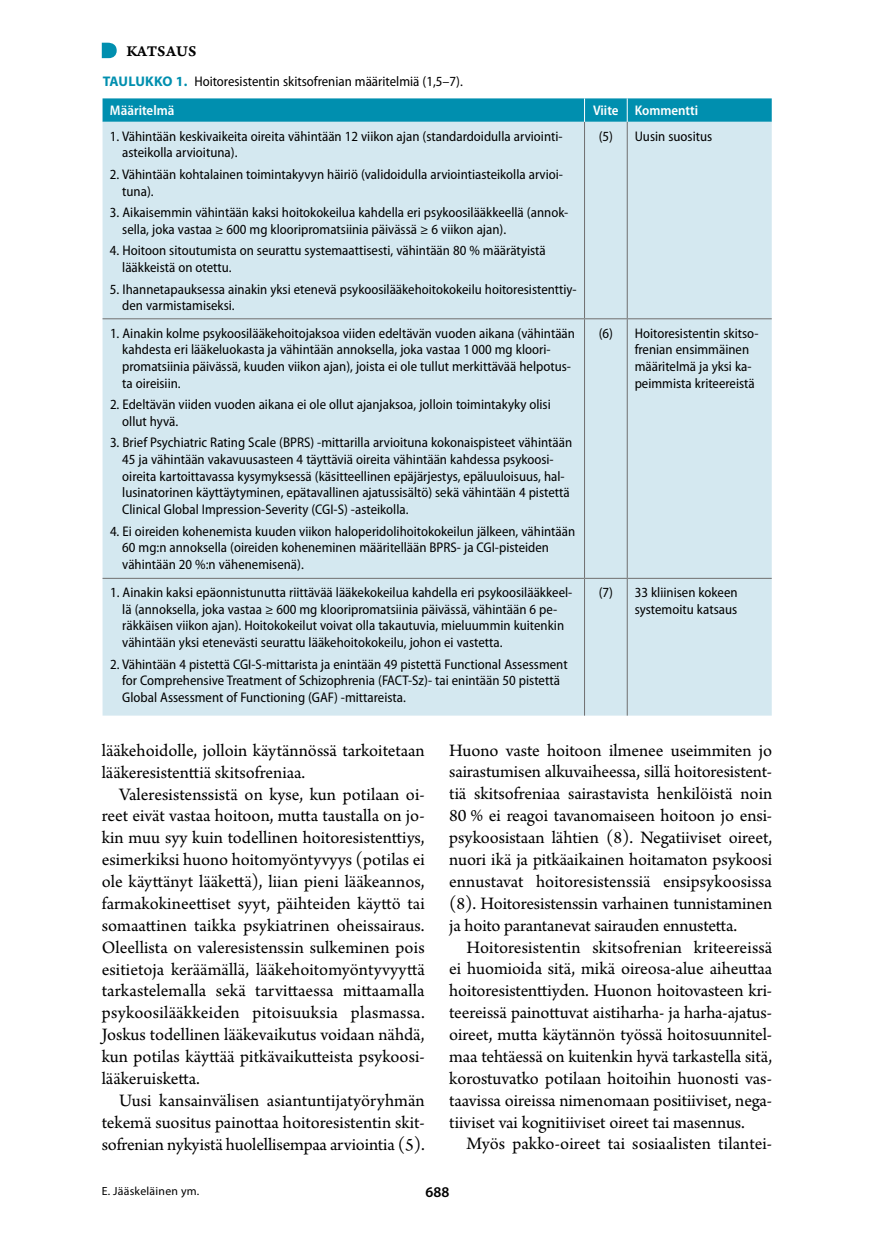
<style>
.page{position:relative;width:874px;height:1241px;background:#fff}
.page>*{position:absolute;margin:0;border:0;box-sizing:border-box;transform-origin:0 0}
.t1{font:18.38px/21.9px "Arno Pro";letter-spacing:-.005em;color:#000;text-align:justify}
.t2{font:15.75px "Arno Pro Smbd Caption";letter-spacing:.005em;color:#000}
.t3{font:600 14.88px "Myriad Pro";color:#000}
.t4{font:semi-condensed 14px/16.6px "Myriad Pro";color:#000}
.t5{font:600 semi-condensed 14px "Myriad Pro";color:#fff}
.t6{font:11.9px "Myriad Pro";letter-spacing:.02em;color:#000}
.s1{font-weight:700;font-stretch:normal;color:#008faf}
.s2{font-weight:600;color:#fff}
</style>
<div class="page">
<div style="left:102px;top:122px;width:669px;height:593px;background:#d4e8f0"></div>
<hr style="left:583px;top:122px;width:1px;height:196px;background:#706f6f">
<hr style="left:626px;top:122px;width:1px;height:196px;background:#706f6f">
<hr style="left:102px;top:318px;width:482px;height:1px;background:#706f6f">
<hr style="left:584px;top:318px;width:43px;height:1px;background:#706f6f">
<hr style="left:583px;top:319px;width:1px;height:259px;background:#706f6f">
<hr style="left:627px;top:318px;width:144px;height:1px;background:#706f6f">
<hr style="left:626px;top:319px;width:1px;height:259px;background:#706f6f">
<hr style="left:102px;top:578px;width:482px;height:1px;background:#706f6f">
<hr style="left:584px;top:578px;width:43px;height:1px;background:#706f6f">
<hr style="left:583px;top:578px;width:1px;height:137px;background:#706f6f">
<hr style="left:627px;top:578px;width:144px;height:1px;background:#706f6f">
<hr style="left:626px;top:578px;width:1px;height:137px;background:#706f6f">
<svg style="left:102px;top:98px;width:669px;height:24px;background:#0892b1"></svg>
<svg style="left:102px;top:43px;width:15px;height:15px"></svg>
<p class="t2" style="left:126px;top:41px;width:71px">KATSAUS</p>
<p class="t4" style="left:110px;top:67px;width:354px;line-height:28.9px;text-indent:-7px"><span class="s1">TAULUKKO 1.</span> Hoitoresistentin skitsofrenian määritelmiä (1,5–7).<br><span class="s2">Määritelmä</span></p>
<p class="t4" style="left:122px;top:127px;width:441px;text-indent:-12px">1. Vähintään keskivaikeita oireita vähintään 12 viikon ajan (standardoidulla arviointi&shy;asteikolla arvioituna).</p>
<p class="t4" style="left:122px;top:166px;width:442px;text-indent:-12px">2. Vähintään kohtalainen toimintakyvyn häiriö (validoidulla arviointiasteikolla arvioi&shy;tuna).</p>
<p class="t4" style="left:122px;top:204px;width:447px;text-indent:-12px">3. Aikaisemmin vähintään kaksi hoitokokeilua kahdella eri psykoosilääkkeellä (annok&shy;sella, joka vastaa ≥ 600 mg klooripromatsiinia päivässä ≥ 6 viikon ajan).</p>
<p class="t4" style="left:122px;top:242px;width:425px;text-indent:-12px">4. Hoitoon sitoutumista on seurattu systemaattisesti, vähintään 80 % määrätyistä lääkkeistä on otettu.</p>
<p class="t4" style="left:122px;top:280px;width:456px;text-indent:-12px">5. Ihannetapauksessa ainakin yksi etenevä psykoosilääkehoitokokeilu hoitoresistenttiy&shy;den varmistamiseksi.</p>
<p class="t4" style="left:122px;top:324px;width:454px;text-indent:-12px">1. Ainakin kolme psykoosilääkehoitojaksoa viiden edeltävän vuoden aikana (vähintään kahdesta eri lääkeluokasta ja vähintään annoksella, joka vastaa 1 000 mg kloori&shy;promatsiinia päivässä, kuuden viikon ajan), joista ei ole tullut merkittävää helpotus&shy;ta oireisiin.</p>
<p class="t4" style="left:122px;top:396px;width:430px;text-indent:-12px">2. Edeltävän viiden vuoden aikana ei ole ollut ajanjaksoa, jolloin toimintakyky olisi ollut hyvä.</p>
<p class="t4" style="left:122px;top:434px;width:451px;text-indent:-12px">3. Brief Psychiatric Rating Scale (BPRS) ‑mittarilla arvioituna kokonaispisteet vähintään 45 ja vähintään vakavuusasteen 4 täyttäviä oireita vähintään kahdessa psykoosi&shy;oireita kartoittavassa kysymyksessä (käsitteellinen epäjärjestys, epäluuloisuus, hal&shy;lusinatorinen käyttäytyminen, epätavallinen ajatussisältö) sekä vähintään 4 pistettä Clinical Global Impression-Severity (CGI-S) ‑asteikolla.</p>
<p class="t4" style="left:122px;top:522px;width:454px;text-indent:-12px">4. Ei oireiden kohenemista kuuden viikon haloperidolihoitokokeilun jälkeen, vähintään<br>60 mg:n annoksella (oireiden koheneminen määritellään BPRS- ja CGI-pisteiden vähintään 20 %:n vähenemisenä).</p>
<p class="t4" style="left:122px;top:584px;width:451px;text-indent:-12px">1. Ainakin kaksi epäonnistunutta riittävää lääkekokeilua kahdella eri psykoosilääkkeel&shy;lä (annoksella, joka vastaa ≥ 600 mg klooripromatsiinia päivässä, vähintään 6 pe&shy;räkkäisen viikon ajan). Hoitokokeilut voivat olla takautuvia, mieluummin kuitenkin vähintään yksi etenevästi seurattu lääkehoitokokeilu, johon ei vastetta.</p>
<p class="t4" style="left:122px;top:655px;width:446px;text-indent:-12px">2. Vähintään 4 pistettä CGI-S-mittarista ja enintään 49 pistettä Functional Assessment for Comprehensive Treatment of Schizophrenia (FACT-Sz)- tai enintään 50 pistettä<br>Global Assessment of Functioning (GAF) ‑mittareista.</p>
<p class="t5" style="left:593px;top:102px;width:106px">Viite Kommentti</p>
<p class="t4" style="left:598px;top:127px;width:115px">(5) Uusin suositus</p>
<p class="t4" style="left:634px;top:324px;width:125px;text-indent:-36px">(6) Hoitoresistentin skitso&shy;frenian ensimmäinen määritelmä ja yksi ka&shy;peimmista kriteereistä</p>
<p class="t4" style="left:598px;top:584px;width:140px;text-align:right">(7) 33 kliinisen kokeen systemoitu katsaus</p>
<h1 class="t1" style="left:102px;top:740px;width:324px">lääkehoidolle, jolloin käytännössä tarkoitetaan lääkeresistenttiä skitsofreniaa.</h1>
<p class="t1" style="left:102px;top:784px;width:324px;text-indent:17px">Valeresistenssistä on kyse, kun potilaan oi&shy;reet eivät vastaa hoitoon, mutta taustalla on jo&shy;kin muu syy kuin todellinen hoitoresistenttiys, esimerkiksi huono hoitomyöntyvyys (potilas ei ole käyttänyt lääkettä), liian pieni lääkeannos, farmakokineettiset syyt, päihteiden käyttö tai somaattinen taikka psykiatrinen oheissairaus.<br>Oleellista on valeresistenssin sulkeminen pois esitietoja keräämällä, lääkehoitomyöntyvyyttä tarkastelemalla sekä tarvittaessa mittaamalla psykoosilääkkeiden pitoisuuksia plasmassa.<br>Joskus todellinen lääkevaikutus voidaan nähdä, kun potilas käyttää pitkävaikutteista psykoosi&shy;lääkeruisketta.</p>
<h1 class="t1" style="left:102px;top:1090px;width:324px;text-indent:17px">Uusi kansainvälisen asiantuntijatyöryhmän tekemä suositus painottaa hoitoresistentin skit&shy;sofrenian nykyistä huolellisempaa arviointia (5).</h1>
<p class="t1" style="left:449px;top:740px;width:324px">Huono vaste hoitoon ilmenee useimmiten jo sairastumisen alkuvaiheessa, sillä hoitoresistent&shy;tiä skitsofreniaa sairastavista henkilöistä noin 80 % ei reagoi tavanomaiseen hoitoon jo ensi&shy;psykoosistaan lähtien (8). Negatiiviset oireet, nuori ikä ja pitkäaikainen hoitamaton psykoosi ennustavat hoitoresistenssiä ensipsykoosissa (8). Hoitoresistenssin varhainen tunnistaminen ja hoito parantanevat sairauden ennustetta.</p>
<p class="t1" style="left:449px;top:936px;width:324px;text-indent:17px">Hoitoresistentin skitsofrenian kriteereissä ei huomioida sitä, mikä oireosa-alue aiheuttaa hoitoresistenttiyden. Huonon hoitovasteen kri&shy;teereissä painottuvat aistiharha- ja harha-ajatus&shy;oireet, mutta käytännön työssä hoitosuunnitel&shy;maa tehtäessä on kuitenkin hyvä tarkastella sitä, korostuvatko potilaan hoitoihin huonosti vas&shy;taavissa oireissa nimenomaan positiiviset, nega&shy;tiiviset vai kognitiiviset oireet tai masennus.</p>
<h1 class="t1" style="left:466px;top:1133px;width:307px">Myös pakko-oireet tai sosiaalisten tilantei-</h1>
<p class="t6" style="left:102px;top:1183px;width:99px">E. Jääskeläinen ym.</p>
<p class="t3" style="left:425px;top:1182px;width:25px">688</p>
</div>
